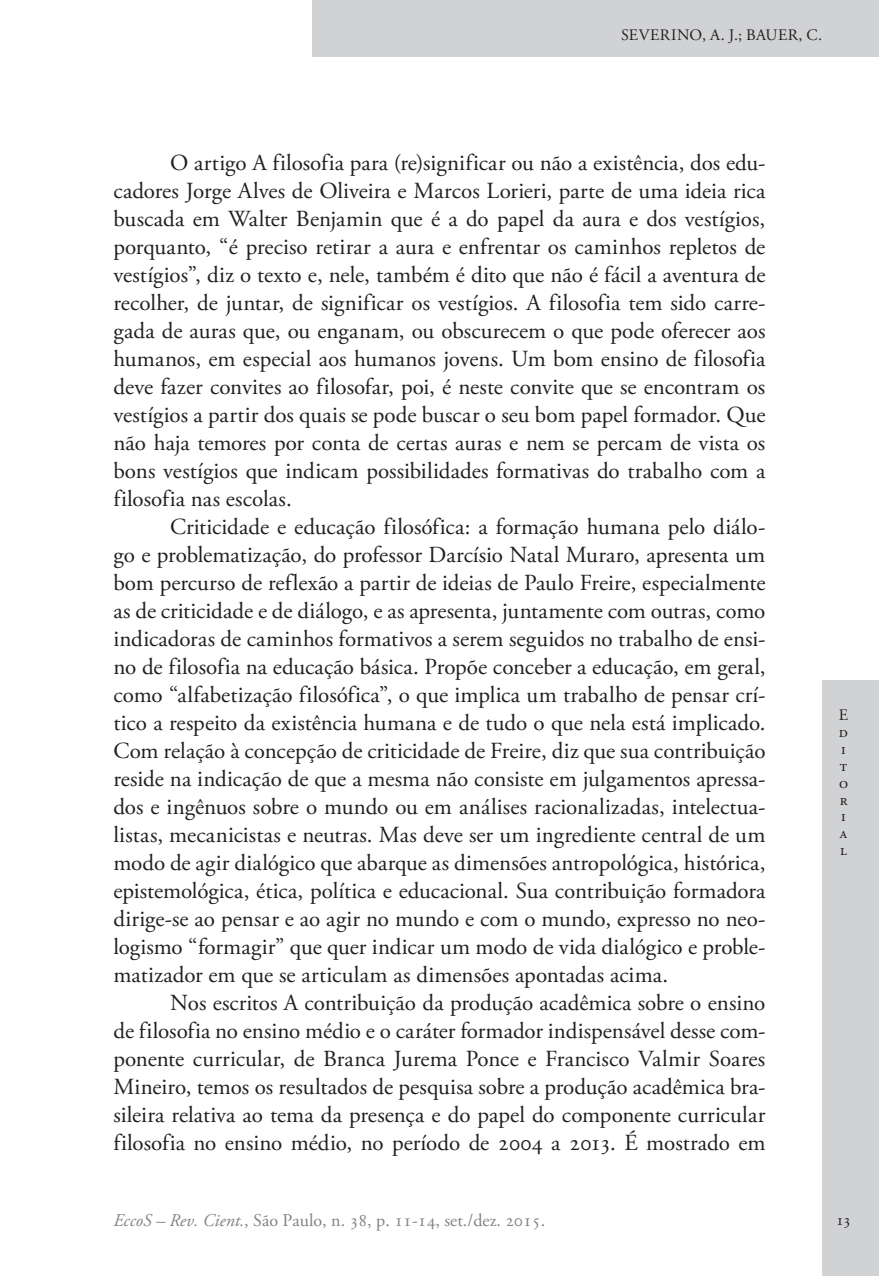
<style>
.page{position:relative;width:879px;height:1276px;background:#fff}
.page>*{position:absolute;margin:0;border:0;box-sizing:border-box;transform-origin:0 0}
.Ec_Normal{font:23px/28px "Adobe Garamond Pro";color:#231f20;text-align:justify}
.t1{font:18px "Adobe Garamond Pro";color:#808285}
.Ec_xxCantoSsups{font:16px/16.8px "Adobe Garamond Pro";letter-spacing:.02em;color:#231f20}
.s1{font-style:italic}
</style>
<div class="page">
<div style="left:312px;top:0;width:567px;height:57px;background:#d1d2d4"></div>
<div style="left:822px;top:680px;width:57px;height:596px;background:#d1d2d4"></div>
<p class="Ec_xxCantoSsups" style="left:621px;top:27px;width:203px">SEVERINO, A. J.; BAUER, C.</p>
<p class="Ec_Normal" style="left:113px;top:150px;width:654px;text-indent:57px">O artigo A filosofia para (re)significar ou não a existência, dos edu&shy;cadores Jorge Alves de Oliveira e Marcos Lorieri, parte de uma ideia rica buscada em Walter Benjamin que é a do papel da aura e dos vestígios, porquanto, “é preciso retirar a aura e enfrentar os caminhos repletos de vestígios”, diz o texto e, nele, também é dito que não é fácil a aventura de recolher, de juntar, de significar os vestígios. A filosofia tem sido carre&shy;gada de auras que, ou enganam, ou obscurecem o que pode oferecer aos humanos, em especial aos humanos jovens. Um bom ensino de filosofia deve fazer convites ao filosofar, poi, é neste convite que se encontram os vestígios a partir dos quais se pode buscar o seu bom papel formador. Que não haja temores por conta de certas auras e nem se percam de vista os bons vestígios que indicam possibilidades formativas do trabalho com a filosofia nas escolas.</p>
<p class="Ec_Normal" style="left:113px;top:514px;width:654px;text-indent:57px">Criticidade e educação filosófica: a formação humana pelo diálo&shy;go e problematização, do professor Darcísio Natal Muraro, apresenta um bom percurso de reflexão a partir de ideias de Paulo Freire, especialmente as de criticidade e de diálogo, e as apresenta, juntamente com outras, como indicadoras de caminhos formativos a serem seguidos no trabalho de ensi&shy;no de filosofia na educação básica. Propõe conceber a educação, em geral, como “alfabetização filosófica”, o que implica um trabalho de pensar crí&shy;tico a respeito da existência humana e de tudo o que nela está implicado.<br>Com relação à concepção de criticidade de Freire, diz que sua contribuição reside na indicação de que a mesma não consiste em julgamentos apressa&shy;dos e ingênuos sobre o mundo ou em análises racionalizadas, intelectua&shy;listas, mecanicistas e neutras. Mas deve ser um ingrediente central de um modo de agir dialógico que abarque as dimensões antropológica, histórica, epistemológica, ética, política e educacional. Sua contribuição formadora dirige-se ao pensar e ao agir no mundo e com o mundo, expresso no neo&shy;logismo “formagir” que quer indicar um modo de vida dialógico e proble&shy;matizador em que se articulam as dimensões apontadas acima.</p>
<p class="Ec_Normal" style="left:113px;top:990px;width:653px;text-indent:57px">Nos escritos A contribuição da produção acadêmica sobre o ensino de filosofia no ensino médio e o caráter formador indispensável desse com&shy;ponente curricular, de Branca Jurema Ponce e Francisco Valmir Soares Mineiro, temos os resultados de pesquisa sobre a produção acadêmica bra&shy;sileira relativa ao tema da presença e do papel do componente curricular filosofia no ensino médio, no período de 2004 a 2013. É mostrado em</p>
<p class="Ec_xxCantoSsups" style="left:839px;top:707px;width:11px">E d i t o r i a l</p>
<p class="t1" style="left:113px;top:1209px;width:433px"><span class="s1">EccoS – Rev. Cient.</span>, São Paulo, n. 38, p. 11-14, set./dez. 2015.</p>
<p class="Ec_xxCantoSsups" style="left:836px;top:1212px;width:16px">13</p>
</div>
